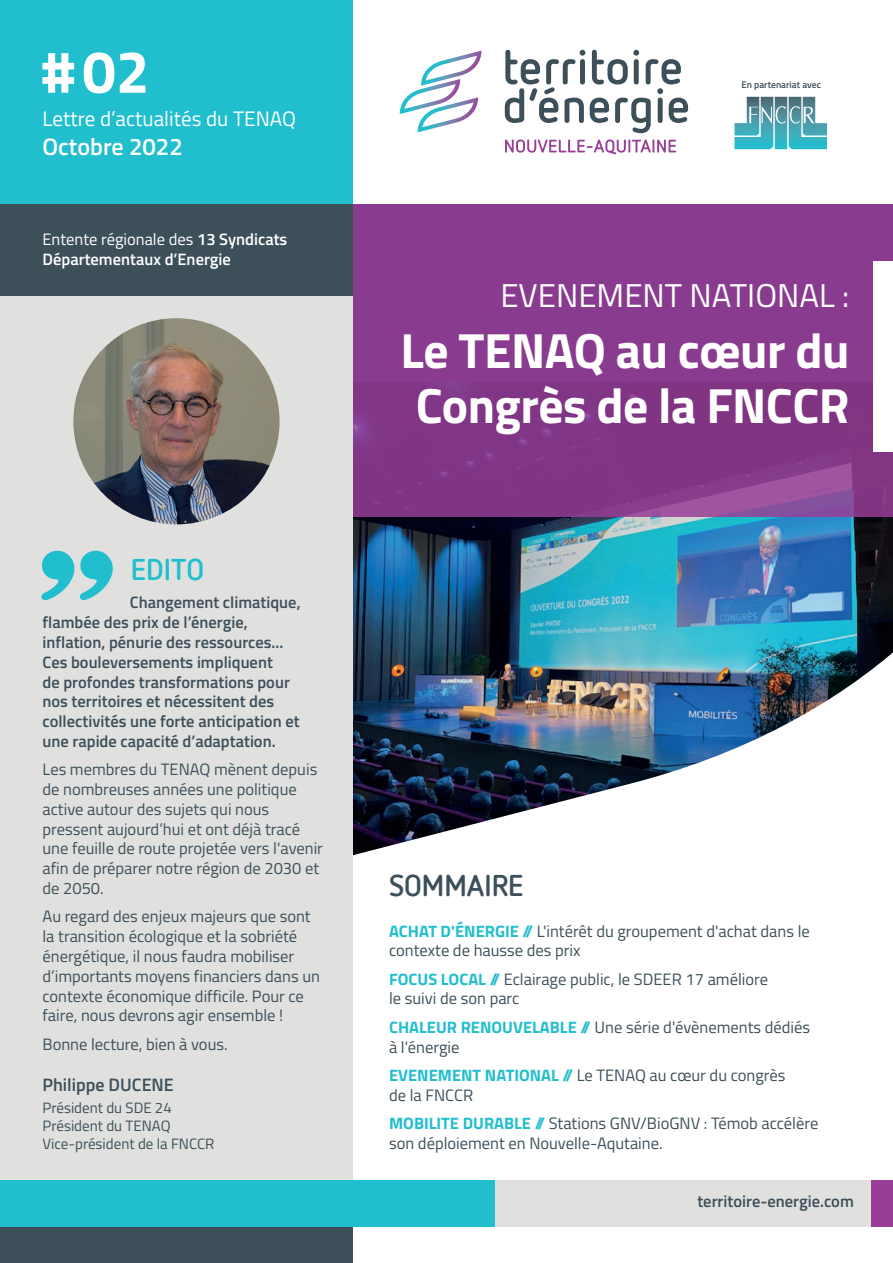
<style>
.page{position:relative;width:893px;height:1263px;background:#fff}
.page>*{position:absolute;margin:0;border:0;box-sizing:border-box;transform-origin:0 0}
.t1{font:700 60px "Titillium";color:#fff}
.t2{font:700 49.5px/55.5px "Titillium";letter-spacing:-.01em;color:#fff;text-align:center}
.t3{font:33px "Titillium";color:#fff}
.t4{font:700 30px "Netto OT";color:#3d4f59}
.t5{font:700 30px "Netto OT";color:#21bece}
.t6{font:600 24px "Titillium";color:#fff}
.t7{font:21px "Titillium";color:#fff}
.t8{font:600 18px "Titillium";color:#3d4f59}
.t9{font:16.5px/19.8px "Titillium";color:#3d4f59}
.t10{font:600 16.5px/19.8px "Titillium";color:#3d4f59}
.t11{font:600 16.5px/19.8px "Titillium";color:#fff}
.t12{font:15px/18px "Titillium";color:#3d4f59}
.t13{font:600 9.6px "Titillium";color:#3d4f59}
.s1{font-weight:400}
.s2{font-weight:700;color:#21bece}
</style>
<div class="page">
<img style="left:353px;top:517px;width:540px;height:124px">
<img style="left:353px;top:641px;width:540px;height:586px">
<div style="left:0;top:0;width:353px;height:204px;background:#21bece"></div>
<div style="left:0;top:204px;width:353px;height:92px;background:#3d4f59"></div>
<div style="left:0;top:1226px;width:353px;height:37px;background:#3d4f59"></div>
<div style="left:0;top:296px;width:353px;height:930px;background:#e0e1df"></div>
<svg style="left:353px;top:204px;width:540px;height:313px;background:#863a8b"></svg>
<div style="left:0;top:1179px;width:495px;height:47px;background:#21bece"></div>
<div style="left:495px;top:1179px;width:377px;height:47px;background:#e0e1df"></div>
<div style="left:872px;top:1179px;width:21px;height:47px;background:#983e97"></div>
<div style="left:873px;top:261px;width:20px;height:191px;background:#fff"></div>
<svg style="left:400px;top:51px;width:81px;height:81px"></svg>
<svg style="left:505px;top:50px;width:183px;height:83px"></svg>
<svg style="left:505px;top:140px;width:171px;height:14px"></svg>
<img style="left:73px;top:318px;width:207px;height:206px;border-radius:103px">
<svg style="left:41px;top:551px;width:33px;height:49px"></svg>
<svg style="left:80px;top:551px;width:33px;height:49px"></svg>
<svg style="left:734px;top:97px;width:93px;height:52px"></svg>
<h1 class="t1" style="left:41px;top:26px;width:110px"># 02</h1>
<p class="t7" style="left:43px;top:103px;width:255px">Lettre d’actualités du TENAQ</p>
<h3 class="t6" style="left:43px;top:128px;width:142px">Octobre 2022</h3>
<p class="t11" style="left:43px;top:229px;width:246px"><span class="s1">Entente régionale des</span> 13 Syndicats<br>Départementaux d’Energie</p>
<h3 class="t5" style="left:131px;top:552px;width:75px">EDITO</h3>
<p class="t10" style="left:43px;top:592px;width:260px;text-indent:87px">Changement climatique, flambée des prix de l’énergie, inflation, pénurie des ressources...<br>Ces bouleversements impliquent<br>de profondes transformations pour nos territoires et nécessitent des collectivités une forte anticipation et une rapide capacité d’adaptation.</p>
<p class="t9" style="left:43px;top:759px;width:282px">Les membres du TENAQ mènent depuis de nombreuses années une politique active autour des sujets qui nous pressent aujourd’hui et ont déjà tracé une feuille de route projetée vers l'avenir afin de préparer notre région de 2030 et de 2050.</p>
<p class="t9" style="left:43px;top:906px;width:279px">Au regard des enjeux majeurs que sont la transition écologique et la sobriété énergétique, il nous faudra mobiliser d’importants moyens financiers dans un contexte économique difficile. Pour ce faire, nous devrons agir ensemble !</p>
<p class="t9" style="left:43px;top:1033px;width:187px">Bonne lecture, bien à vous.</p>
<p class="t8" style="left:43px;top:1071px;width:133px">Philippe DUCENE</p>
<p class="t12" style="left:43px;top:1098px;width:174px">Président du SDE 24<br>Président du TENAQ<br>Vice-président de la FNCCR</p>
<p class="t13" style="left:742px;top:77px;width:81px">En partenariat avec</p>
<h3 class="t3" style="left:500px;top:271px;width:351px">EVENEMENT NATIONAL :</h3>
<h2 class="t2" style="left:401px;top:320px;width:450px">Le TENAQ au cœur du<br>Congrès de la FNCCR</h2>
<h3 class="t4" style="left:389px;top:869px;width:136px">SOMMAIRE</h3>
<p class="t9" style="left:389px;top:920px;width:422px"><span class="s2">ACHAT D'ÉNERGIE //</span> L'intérêt du groupement d'achat dans le contexte de hausse des prix</p>
<p class="t9" style="left:389px;top:968px;width:380px"><span class="s2">FOCUS LOCAL //</span> Eclairage public, le SDEER 17 améliore le suivi de son parc</p>
<p class="t9" style="left:389px;top:1016px;width:423px"><span class="s2">CHALEUR RENOUVELABLE //</span> Une série d'évènements dédiés à l'énergie</p>
<p class="t9" style="left:389px;top:1064px;width:398px"><span class="s2">EVENEMENT NATIONAL //</span> Le TENAQ au cœur du congrès de la FNCCR</p>
<p class="t9" style="left:389px;top:1112px;width:431px"><span class="s2">MOBILITE DURABLE //</span> Stations GNV/BioGNV : Témob accélère son déploiement en Nouvelle-Aqutaine.</p>
<p class="t10" style="left:697px;top:1191px;width:158px">territoire-energie.com</p>
</div>
